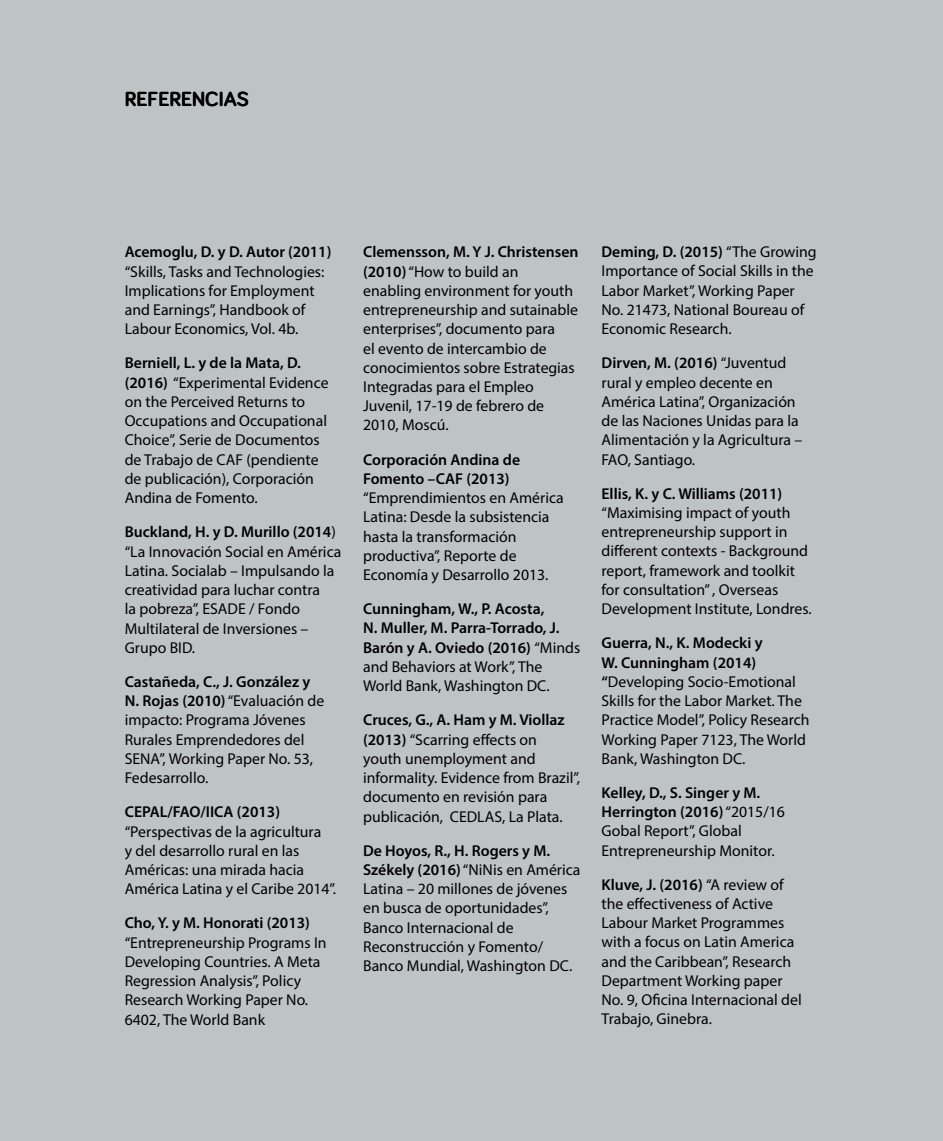
<style>
.page{position:relative;width:943px;height:1141px;background:#bec3c6}
.page>*{position:absolute;margin:0;border:0;box-sizing:border-box;transform-origin:0 0}
.t1{font:700 21px "Bariol";color:#000}
.t2{font:15.75px/19.2px "Myriad Pro";color:#000}
.t3{font:600 15.75px/19.2px "Myriad Pro";color:#000}
.s1{font-weight:600}
.s2{font-weight:400}
</style>
<div class="page">
<h1 class="t1" style="left:125px;top:84px;width:126px">REFERENCIAS</h1>
<p class="t3" style="left:125px;top:242px;width:208px">Acemoglu, D. y D. Autor (2011)</p>
<p class="t2" style="left:125px;top:261px;width:201px">“Skills, Tasks and Technologies:<br>Implications for Employment and Earnings”, Handbook of<br>Labour Economics, Vol. 4b.</p>
<p class="t2" style="left:125px;top:353px;width:205px"><span class="s1">Berniell, L. y de la Mata, D. (2016)</span> “Experimental Evidence on the Perceived Returns to<br>Occupations and Occupational<br>Choice”, Serie de Documentos de Trabajo de CAF (pendiente de publicación), Corporación<br>Andina de Fomento.</p>
<p class="t2" style="left:125px;top:522px;width:218px"><span class="s1">Buckland, H. y D. Murillo (2014</span>) “La Innovación Social en América<br>Latina. Socialab – Impulsando la creatividad para luchar contra<br>la pobreza”, ESADE / Fondo<br>Multilateral de Inversiones –<br>Grupo BID.</p>
<p class="t2" style="left:125px;top:672px;width:201px"><span class="s1">Castañeda, C., J. González y<br>N. Rojas (2010)</span> “Evaluación de impacto: Programa Jóvenes<br>Rurales Emprendedores del<br>SENA”, Working Paper No. 53,<br>Fedesarrollo.</p>
<p class="t3" style="left:125px;top:802px;width:157px">CEPAL/FAO/IICA (2013)</p>
<p class="t2" style="left:125px;top:821px;width:213px">“Perspectivas de la agricultura<br>y del desarrollo rural en las<br>Américas: una mirada hacia<br>América Latina y el Caribe 2014”.</p>
<p class="t3" style="left:125px;top:913px;width:187px">Cho, Y. y M. Honorati (2013)</p>
<p class="t2" style="left:125px;top:933px;width:203px">“Entrepreneurship Programs In<br>Developing Countries. A Meta<br>Regression Analysis”, Policy<br>Research Working Paper No.<br>6402, The World Bank</p>
<p class="t2" style="left:363px;top:242px;width:217px"><span class="s1">Clemensson, M. Y J. Christensen (2010)</span> “How to build an enabling environment for youth entrepreneurship and sutainable enterprises”, documento para<br>el evento de intercambio de conocimientos sobre Estrategias<br>Integradas para el Empleo<br>Juvenil, 17-19 de febrero de<br>2010, Moscú.</p>
<p class="t3" style="left:363px;top:449px;width:158px">Corporación Andina de<br>Fomento –CAF (2013)</p>
<p class="t2" style="left:363px;top:488px;width:202px">“Emprendimientos en América<br>Latina: Desde la subsistencia hasta la transformación productiva”, Reporte de<br>Economía y Desarrollo 2013.</p>
<p class="t3" style="left:363px;top:599px;width:219px">Cunningham, W., P. Acosta,<br>N. Muller, M. Parra-Torrado, J.<br>Barón y A. Oviedo (2016) <span class="s2">“Minds and Behaviors at Work”, The<br>World Bank, Washington DC.</span></p>
<p class="t2" style="left:363px;top:710px;width:218px"><span class="s1">Cruces, G., A. Ham y M. Viollaz (2013)</span> “Scarring effects on<br>youth unemployment and informality. Evidence from Brazil”, documento en revisión para publicación, CEDLAS, La Plata.</p>
<p class="t2" style="left:363px;top:841px;width:219px"><span class="s1">De Hoyos, R., H. Rogers y M.<br>Székely (2016)</span> “NiNis en América<br>Latina – 20 millones de jóvenes en busca de oportunidades”,<br>Banco Internacional de<br>Reconstrucción y Fomento/<br>Banco Mundial, Washington DC.</p>
<p class="t2" style="left:601px;top:242px;width:217px"><span class="s1">Deming, D. (2015)</span> “The Growing<br>Importance of Social Skills in the<br>Labor Market”, Working Paper<br>No. 21473, National Boureau of<br>Economic Research.</p>
<p class="t2" style="left:601px;top:353px;width:202px"><span class="s1">Dirven, M. (2016)</span> “Juventud rural y empleo decente en<br>América Latina”, Organización de las Naciones Unidas para la<br>Alimentación y la Agricultura –<br>FAO, Santiago.</p>
<p class="t3" style="left:601px;top:483px;width:182px">Ellis, K. y C. Williams (2011)</p>
<p class="t2" style="left:601px;top:503px;width:212px">“Maximising impact of youth entrepreneurship support in different contexts - Background report, framework and toolkit for consultation” , Overseas<br>Development Institute, Londres.</p>
<p class="t2" style="left:601px;top:633px;width:209px"><span class="s1">Guerra, N., K. Modecki y<br>W. Cunningham (2014) “</span>Developing Socio-Emotional<br>Skills for the Labor Market. The<br>Practice Model”, Policy Research<br>Working Paper 7123, The World<br>Bank, Washington DC.</p>
<p class="t2" style="left:601px;top:783px;width:185px"><span class="s1">Kelley, D., S. Singer y M.<br>Herrington (2016)</span> “2015/16<br>Gobal Report”, Global<br>Entrepreneurship Monitor.</p>
<p class="t2" style="left:601px;top:875px;width:202px"><span class="s1">Kluve, J. (2016)</span> “A review of the effectiveness of Active<br>Labour Market Programmes with a focus on Latin America and the Caribbean”, Research<br>Department Working paper<br>No. 9, Oficina Internacional del<br>Trabajo, Ginebra.</p>
</div>
